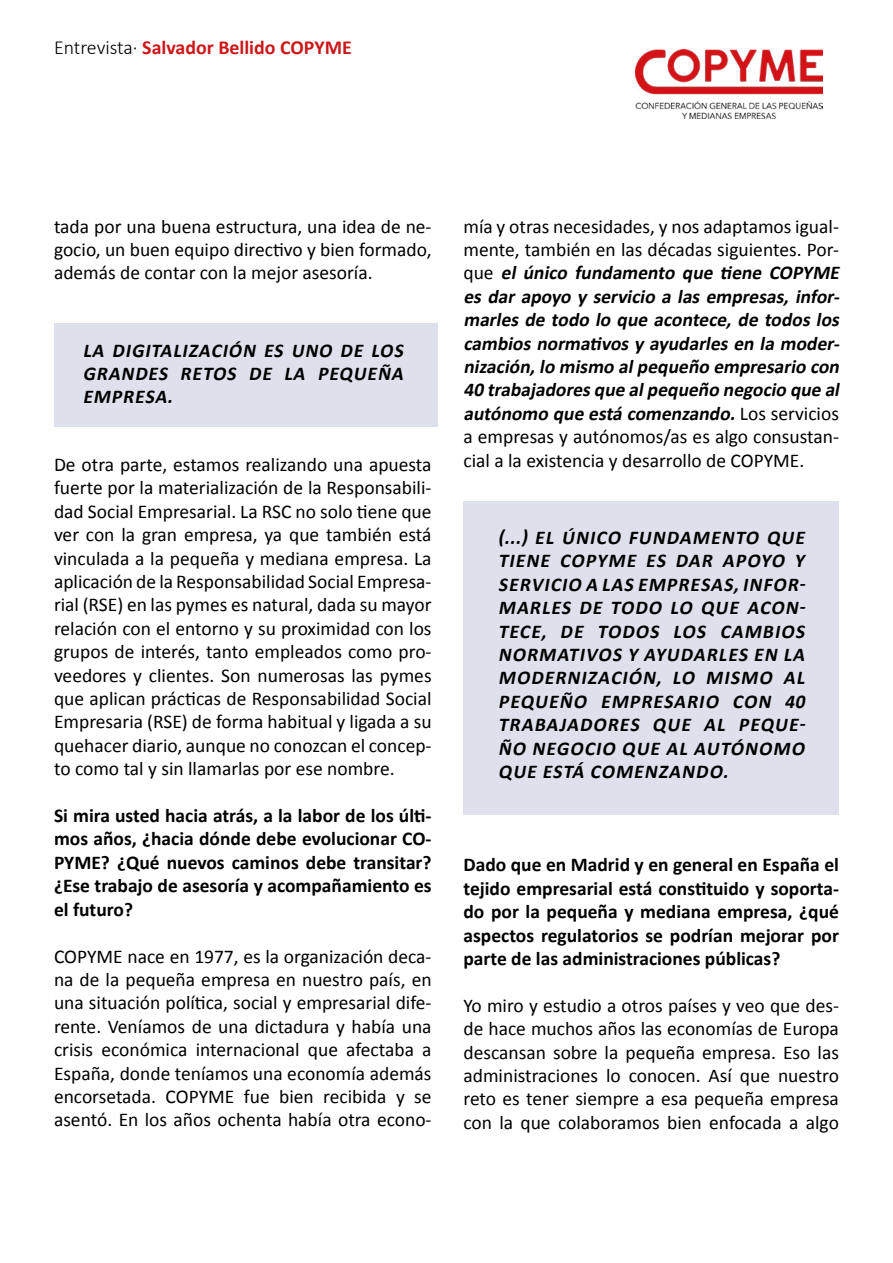
<style>
.page{position:relative;width:893px;height:1263px;background:#fff}
.page>*{position:absolute;margin:0;border:0;box-sizing:border-box;transform-origin:0 0}
.t1{font:700 19.95px "Calibri";color:#cd1719}
.t2{font:19.5px/23.4px "Calibri";color:#000;text-align:justify}
.t3{font:italic 700 19.5px/23.4px "Calibri";color:#000;text-align:justify}
.t4{font:700 19.5px/23.4px "Calibri";color:#000;text-align:justify}
.s1{font-weight:300;color:#000}
.s2{font-weight:400;font-style:normal}
</style>
<div class="page">
<img style="left:635px;top:49px;width:188px;height:69px">
<div style="left:54px;top:323px;width:384px;height:104px;background:#dee0ec"></div>
<div style="left:463px;top:501px;width:376px;height:313px;background:#dee0ec"></div>
<p class="t1" style="left:54px;top:33px;width:299px"><span class="s1">Entrevista·</span> Salvador Bellido COPYME</p>
<p class="t2" style="left:54px;top:213px;width:379px">tada por una buena estructura, una idea de ne&shy;gocio, un buen equipo directivo y bien formado, además de contar con la mejor asesoría.</p>
<p class="t3" style="left:83px;top:338px;width:326px">LA DIGITALIZACIÓN ES UNO DE LOS GRANDES RETOS DE LA PEQUEÑA EMPRESA.</p>
<p class="t2" style="left:54px;top:452px;width:379px">De otra parte, estamos realizando una apuesta fuerte por la materialización de la Responsabili&shy;dad Social Empresarial. La RSC no solo tiene que ver con la gran empresa, ya que también está vinculada a la pequeña y mediana empresa. La aplicación de la Responsabilidad Social Empresa&shy;rial (RSE) en las pymes es natural, dada su mayor relación con el entorno y su proximidad con los grupos de interés, tanto empleados como pro&shy;veedores y clientes. Son numerosas las pymes que aplican prácticas de Responsabilidad Social Empresaria (RSE) de forma habitual y ligada a su quehacer diario, aunque no conozcan el concep&shy;to como tal y sin llamarlas por ese nombre.</p>
<p class="t4" style="left:54px;top:803px;width:379px">Si mira usted hacia atrás, a la labor de los últi&shy;mos años, ¿hacia dónde debe evolucionar CO-PYME? ¿Qué nuevos caminos debe transitar? ¿Ese trabajo de asesoría y acompañamiento es el futuro?</p>
<p class="t2" style="left:54px;top:943px;width:379px">COPYME nace en 1977, es la organización deca&shy;na de la pequeña empresa en nuestro país, en una situación política, social y empresarial dife&shy;rente. Veníamos de una dictadura y había una crisis económica internacional que afectaba a España, donde teníamos una economía además encorsetada. COPYME fue bien recibida y se asentó. En los años ochenta había otra econo-</p>
<p class="t3" style="left:463px;top:214px;width:382px;text-align:left"><span class="s2">mía y otras necesidades, y nos adaptamos igual&shy;mente, también en las décadas siguientes. Por&shy;q u e</span> el único fundamento que tiene COPYME es dar apoyo y servicio a las empresas, infor&shy;marles de todo lo que acontece, de todos los cambios normativos y ayudarles en la moder&shy;nización,lo mismo alpequeño empresario con 40 trabajadoresque alpequeño negocio que al autónomo que está comenzando.<span class="s2">L o s s e r v i c i o s a empresas y autónomos/as es algo consustan&shy;cial a la existencia y desarrollo de COPYME.</span></p>
<p class="t3" style="left:498px;top:525px;width:313px">(...) EL ÚNICO FUNDAMENTO QUE TIENE COPYME ES DAR APOYO Y SERVICIO A LAS EMPRESAS,INFOR-MARLES DE TODO LO QUE ACON-TECE, DE TODOS LOS CAMBIOS NORMATIVOS Y AYUDARLES EN LA MODERNIZACIÓN, LO MISMO AL PEQUEÑO EMPRESARIO CON 40<br>TRABAJADORES QUE AL PEQUE-ÑO NEGOCIO QUE AL AUTÓNOMO QUE ESTÁ COMENZANDO.</p>
<p class="t4" style="left:463px;top:852px;width:377px">Dado que en Madrid y en general en España el tejido empresarial está constituido y soporta&shy;do por la pequeña y mediana empresa, ¿qué aspectos regulatorios se podrían mejorar por parte de las administraciones públicas?</p>
<p class="t2" style="left:463px;top:993px;width:377px">Yo miro y estudio a otros países y veo que des&shy;de hace muchos años las economías de Europa descansan sobre la pequeña empresa. Eso las administraciones lo conocen. Así que nuestro reto es tener siempre a esa pequeña empresa con la que colaboramos bien enfocada a algo</p>
</div>
